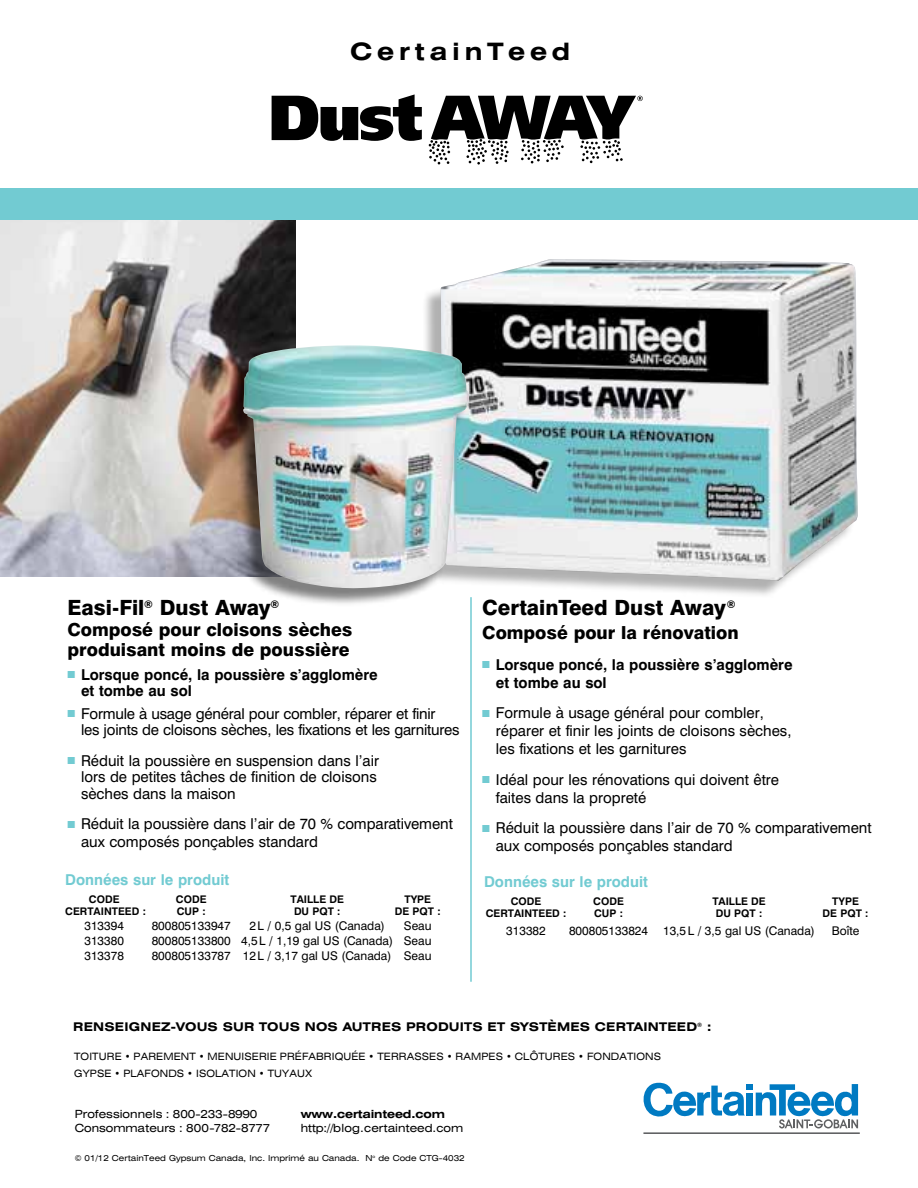
<style>
.page{position:relative;width:918px;height:1188px;background:#fff}
.page>*{position:absolute;margin:0;border:0;box-sizing:border-box;transform-origin:0 0}
.t1{font:700 expanded 24px "Swiss 721 BT";letter-spacing:.2em;color:#000}
.t2{font:800 21px "Swiss 721 BT";color:#000}
.t3{font:800 18px/19.5px "Swiss 721 BT";color:#000}
.t4{font:15px/18px "Swiss 721 BT";color:#000}
.t5{font:700 15px/18px "Swiss 721 BT";color:#000}
.t6{font:700 15px "Swiss 721 BT";color:#72cbd2}
.t7{font:12px "Swiss 721 BT";color:#000}
.t8{font:700 expanded 12px "Swiss 721 BT";letter-spacing:.015em;color:#000}
.t9{font:expanded 11.25px/14.7px "Swiss 721 BT";color:#000}
.t10{font:700 expanded 11.25px "Swiss 721 BT";letter-spacing:-.01em;color:#000}
.t11{font:700 10.5px "Swiss 721 BT";color:#000}
.t12{font:expanded 10.2px/16.2px "Swiss 721 BT";letter-spacing:.015em;color:#000}
.t13{font:expanded 8.25px "Swiss 721 BT";color:#000}
.s1{color:#72cbd2}
</style>
<div class="page">
<img style="left:0;top:219px;width:296px;height:358px">
<div style="left:0;top:188px;width:918px;height:31px;background:#72cbd2"></div>
<svg style="left:272px;top:94px;width:150px;height:47px"></svg>
<svg style="left:429px;top:96px;width:214px;height:69px"></svg>
<div style="left:421px;top:260px;width:434px;height:338px;background:#000;opacity:.31"></div>
<img style="left:440px;top:259px;width:418px;height:322px">
<div style="left:225px;top:347px;width:241px;height:259px;background:#000;opacity:.5"></div>
<img style="left:243px;top:345px;width:226px;height:244px">
<hr style="left:470px;top:597px;width:2px;height:385px;background:#72cbd2">
<svg style="left:643px;top:1083px;width:215px;height:45px"></svg>
<hr style="left:643px;top:1132px;width:217px;height:2px;background:#5f6062">
<h1 class="t1" style="left:350px;top:37px;width:222px">CertainTeed</h1>
<h2 class="t2" style="left:68px;top:595px;width:213px">Easi-Fil<sup>®</sup> Dust Away<sup>®</sup></h2>
<p class="t3" style="left:68px;top:620px;width:287px">Composé pour cloisons sèches produisant moins de poussière</p>
<p class="t5" style="left:81px;top:666px;width:298px;line-height:16.5px;text-indent:-14px"><span class="s1">■</span> Lorsque poncé, la poussière s’agglomère et tombe au sol</p>
<p class="t4" style="left:81px;top:705px;width:380px;line-height:16.5px;text-indent:-14px"><span class="s1">■</span> Formule à usage général pour combler, réparer et finir<br>les joints de cloisons sèches, les fixations et les garnitures</p>
<p class="t4" style="left:81px;top:752px;width:300px;line-height:16.5px;text-indent:-14px"><span class="s1">■</span> Réduit la poussière en suspension dans l’air lors de petites tâches de finition de cloisons sèches dans la maison</p>
<p class="t4" style="left:81px;top:815px;width:373px;text-indent:-14px"><span class="s1">■</span> Réduit la poussière dans l’air de 70 % comparativement aux composés ponçables standard</p>
<p class="t6" style="left:65px;top:871px;width:165px">Données sur le produit</p>
<p class="t11" style="left:89px;top:893px;width:32px">Code</p>
<p class="t11" style="left:176px;top:893px;width:32px">Code</p>
<p class="t11" style="left:291px;top:893px;width:51px">TAILLE DE</p>
<p class="t11" style="left:404px;top:893px;width:27px">TYPE</p>
<p class="t11" style="left:65px;top:905px;width:82px">Certai nteed :</p>
<p class="t11" style="left:177px;top:905px;width:30px">CUP :</p>
<p class="t11" style="left:294px;top:905px;width:48px">DU PQT :</p>
<p class="t11" style="left:395px;top:905px;width:47px">DE PQT :</p>
<p class="t7" style="left:84px;top:918px;width:41px">313394</p>
<p class="t7" style="left:152px;top:918px;width:81px">800805133947</p>
<p class="t7" style="left:250px;top:918px;width:137px">2L / 0,5 gal US (Canada)</p>
<p class="t7" style="left:404px;top:918px;width:29px">Seau</p>
<p class="t7" style="left:84px;top:933px;width:41px">313380</p>
<p class="t7" style="left:152px;top:933px;width:281px">800805133800 4,5L / 1,19 gal US (Canada) Seau</p>
<p class="t7" style="left:84px;top:948px;width:41px">313378</p>
<p class="t7" style="left:152px;top:948px;width:281px">800805133787 12L / 3,17 gal US (Canada) Seau</p>
<h2 class="t2" style="left:482px;top:595px;width:255px">CertainTeed Dust Away<sup>®</sup></h2>
<p class="t3" style="left:482px;top:623px;width:258px">Composé pour la rénovation</p>
<p class="t5" style="left:496px;top:655px;width:298px;text-indent:-13px"><span class="s1">■</span> Lorsque poncé, la poussière s’agglomère et tombe au sol</p>
<p class="t4" style="left:496px;top:704px;width:297px;text-indent:-14px"><span class="s1">■</span> Formule à usage général pour combler, réparer et finir les joints de cloisons sèches, les fixations et les garnitures</p>
<p class="t4" style="left:496px;top:770px;width:285px;text-indent:-14px"><span class="s1">■</span> Idéal pour les rénovations qui doivent être faites dans la propreté</p>
<p class="t4" style="left:496px;top:819px;width:377px;text-indent:-14px"><span class="s1">■</span> Réduit la poussière dans l’air de 70 % comparativement aux composés ponçables standard</p>
<p class="t6" style="left:484px;top:872px;width:165px">Données sur le produit</p>
<p class="t11" style="left:511px;top:894px;width:32px">Code</p>
<p class="t11" style="left:593px;top:894px;width:32px">Code</p>
<p class="t11" style="left:712px;top:894px;width:51px">TAILLE DE</p>
<p class="t11" style="left:832px;top:894px;width:27px">TYPE</p>
<p class="t11" style="left:486px;top:906px;width:82px">Certai nteed :</p>
<p class="t11" style="left:594px;top:906px;width:30px">CUP :</p>
<p class="t11" style="left:716px;top:906px;width:48px">DU PQT :</p>
<p class="t11" style="left:823px;top:906px;width:47px">DE PQT :</p>
<p class="t7" style="left:506px;top:923px;width:41px">313382</p>
<p class="t7" style="left:569px;top:923px;width:81px">800805133824</p>
<p class="t7" style="left:663px;top:923px;width:153px">13,5L / 3,5 gal US (Canada)</p>
<p class="t7" style="left:832px;top:923px;width:29px">Boîte</p>
<p class="t8" style="left:73px;top:1020px;width:640px">RENSEIGNEZ-VOUS SUR TOUS NOS AUTRES PRODUITS ET SYSTÈMES CERTAINTEED<sup>®</sup> :</p>
<p class="t12" style="left:74px;top:1049px;width:588px">TOITURE • PAREMENT • MENUISERIE PRÉFABRIQUÉE • TERRASSES • RAMPES • CLÔTURES • FONDATIONS<br>GYPSE • PLAFONDS • ISOLATION • TUYAUX</p>
<p class="t9" style="left:75px;top:1106px;width:197px">Professionnels : 800-233-8990<br>Consommateurs : 800-782-8777</p>
<p class="t10" style="left:301px;top:1107px;width:146px">www.certainteed.com</p>
<p class="t9" style="left:301px;top:1121px;width:164px">http://blog.certainteed.com</p>
<p class="t13" style="left:75px;top:1153px;width:391px">© 01/12 CertainTeed Gypsum Canada, Inc. Imprimé au Canada. N<sup>o</sup> de Code CTG-4032</p>
</div>
